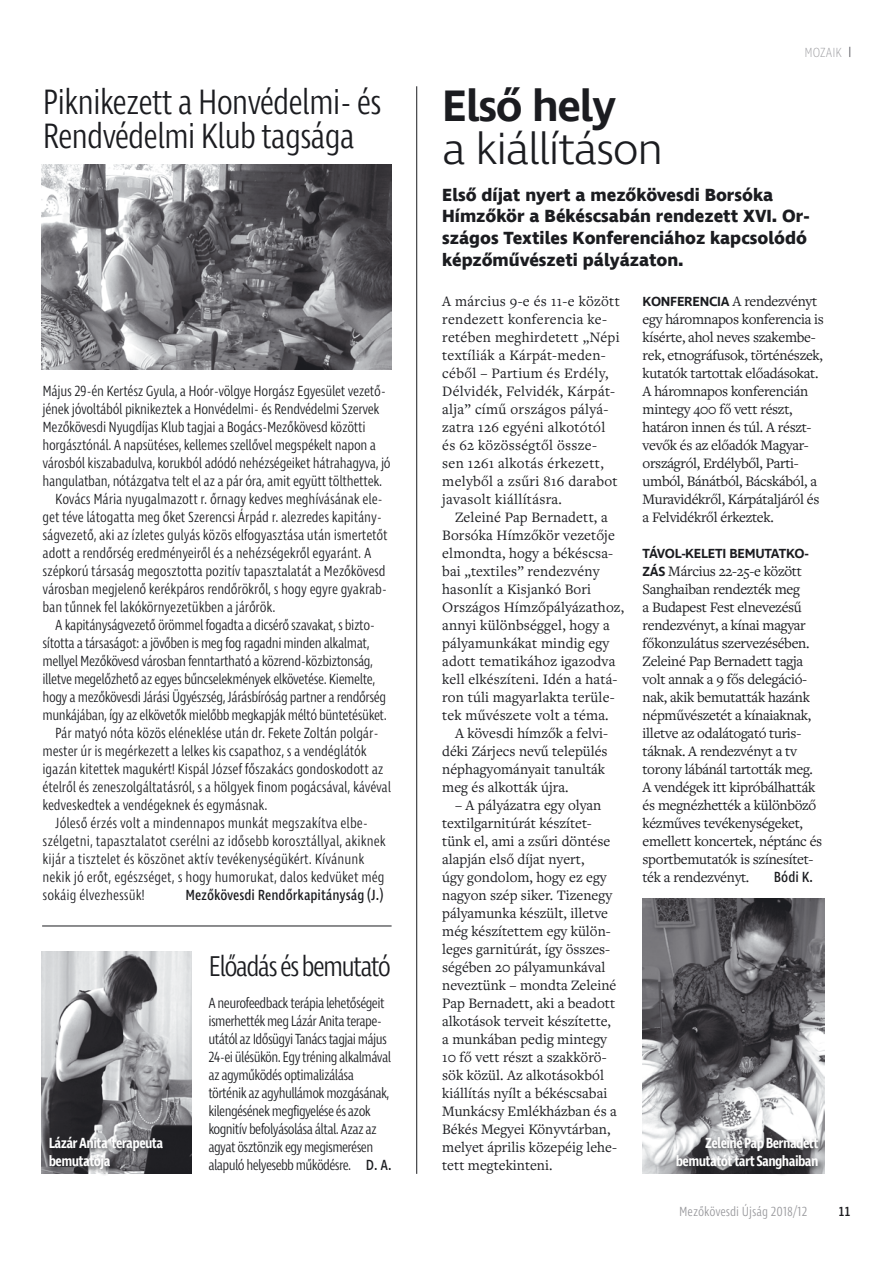
<style>
.page{position:relative;width:893px;height:1263px;background:#fff}
.page>*{position:absolute;margin:0;border:0;box-sizing:border-box;transform-origin:0 0}
.t1{font:300 45px "Ingra";letter-spacing:-.03em;color:#1b1c20}
.t2{font:600 45px "Ingra";letter-spacing:-.03em;color:#1b1c20}
.t3{font:300 36px/34.5px "Ingra Cd";letter-spacing:-.03em;color:#1b1c20}
.t4{font:300 29.25px "Ingra Cd";color:#1b1c20}
.t5{font:700 18px/21.6px "Ingra";color:#1b1c20}
.t6{font:300 15px "Ingra Cd";letter-spacing:-.02em;color:#1b1c20}
.t7{font:15px/18px "Freight Text Pro";color:#1b1c20}
.t8{font:15px/18px "Freight Text Pro";letter-spacing:-.02em;color:#1b1c20}
.t9{font:300 15px/18px "Ingra Cd";letter-spacing:-.04em;color:#1b1c20}
.t10{font:15px/18px "Freight Text Pro";letter-spacing:.02em;color:#1b1c20}
.t11{font:300 15px "Ingra Cd";color:#1b1c20}
.t12{font:600 15px/18px "Ingra Cd";letter-spacing:-.04em;color:#fff}
.t13{font:15px "Ingra Cd";color:#1b1c20}
.t14{font:300 13.5px "Ingra Cd";color:#98989c}
.t15{font:600 13.5px "Ingra";letter-spacing:-.02em;color:#1b1c20}
.t16{font:200 13.5px "Ingra Cd";color:#98989c}
.t17{font:500 13.5px "Ingra Cd";color:#1b1c20}
.s1{font-family:"Ingra";font-weight:600;font-size:13.5px}
</style>
<div class="page">
<img style="left:42px;top:164px;width:349px;height:205px">
<hr style="left:416px;top:86px;width:1px;height:1088px;background:#1b1c20">
<img style="left:642px;top:899px;width:183px;height:275px">
<hr style="left:42px;top:925px;width:350px;height:1px;background:#1b1c20">
<img style="left:42px;top:952px;width:149px;height:222px">
<div style="left:48px;top:1135px;width:122px;height:42px;background:#1b1c20;opacity:.75"></div>
<div style="left:675px;top:1135px;width:151px;height:41px;background:#1b1c20;opacity:.75"></div>
<p class="t16" style="left:804px;top:44px;width:39px">MOZAIK</p>
<h2 class="t3" style="left:43px;top:86px;width:341px">Piknikezett a Honvédelmi- és<br>Rendvédelmi Klub tagsága</h2>
<h1 class="t2" style="left:442px;top:77px;width:176px">Első hely</h1>
<h1 class="t1" style="left:442px;top:121px;width:222px">a kiállításon</h1>
<p class="t5" style="left:442px;top:185px;width:368px">Első díjat nyert a mezőkövesdi Borsóka Hímzőkör a Békéscsabán rendezett XVI. Or&shy;szágos Textiles Konferenciához kapcsolódó képzőművészeti pályázaton.</p>
<p class="t6" style="left:43px;top:382px;width:345px">Május 29-én Kertész Gyula, a Hoór-völgye Horgász Egyesület vezető-</p>
<p class="t6" style="left:43px;top:400px;width:339px">jének jóvoltából piknikeztek a Honvédelmi- és Rendvédelmi Szervek</p>
<p class="t6" style="left:43px;top:418px;width:325px">Mezőkövesdi Nyugdíjas Klub tagjai a Bogács-Mezőkövesd közötti</p>
<p class="t6" style="left:43px;top:436px;width:335px">horgásztónál. A napsütéses, kellemes szellővel megspékelt napon a</p>
<p class="t6" style="left:43px;top:454px;width:350px">városból kiszabadulva, korukból adódó nehézségeiket hátrahagyva, jó</p>
<p class="t6" style="left:43px;top:472px;width:341px">hangulatban, nótázgatva telt el az a pár óra, amit együtt tölthettek.</p>
<p class="t6" style="left:55px;top:490px;width:329px">Kovács Mária nyugalmazott r. őrnagy kedves meghívásának ele-</p>
<p class="t6" style="left:43px;top:508px;width:341px">get téve látogatta meg őket Szerencsi Árpád r. alezredes kapitány-</p>
<p class="t6" style="left:43px;top:526px;width:347px">ságvezető, aki az ízletes gulyás közös elfogyasztása után ismertetőt</p>
<p class="t6" style="left:43px;top:544px;width:330px">adott a rendőrség eredményeiről és a nehézségekről egyaránt. A</p>
<p class="t6" style="left:43px;top:562px;width:345px">szépkorú társaság megosztotta pozitív tapasztalatát a Mezőkövesd</p>
<p class="t6" style="left:43px;top:580px;width:346px">városban megjelenő kerékpáros rendőrökről, s hogy egyre gyakrab-</p>
<p class="t6" style="left:43px;top:598px;width:234px">ban tűnnek fel lakókörnyezetükben a járőrök.</p>
<p class="t6" style="left:55px;top:616px;width:321px">A kapitányságvezető örömmel fogadta a dicsérő szavakat, s bizto-</p>
<p class="t6" style="left:43px;top:634px;width:329px">sította a társaságot: a jövőben is meg fog ragadni minden alkalmat,</p>
<p class="t6" style="left:43px;top:652px;width:332px">mellyel Mezőkövesd városban fenntartható a közrend-közbiztonság,</p>
<p class="t6" style="left:43px;top:670px;width:334px">illetve megelőzhető az egyes bűncselekmények elkövetése. Kiemelte,</p>
<p class="t6" style="left:43px;top:688px;width:345px">hogy a mezőkövesdi Járási Ügyészség, Járásbíróság partner a rendőrség</p>
<p class="t6" style="left:43px;top:706px;width:346px">munkájában, így az elkövetők mielőbb megkapják méltó büntetésüket.</p>
<p class="t6" style="left:55px;top:724px;width:325px">Pár matyó nóta közös eléneklése után dr. Fekete Zoltán polgár-</p>
<p class="t6" style="left:43px;top:742px;width:326px">mester úr is megérkezett a lelkes kis csapathoz, s a vendéglátók</p>
<p class="t6" style="left:43px;top:760px;width:342px">igazán kitettek magukért! Kispál József főszakács gondoskodott az</p>
<p class="t6" style="left:43px;top:778px;width:350px">ételről és zeneszolgáltatásról, s a hölgyek finom pogácsával, kávéval</p>
<p class="t6" style="left:43px;top:796px;width:227px">kedveskedtek a vendégeknek és egymásnak.</p>
<p class="t11" style="left:55px;top:814px;width:314px">Jóleső érzés volt a mindennapos munkát megszakítva elbe-</p>
<p class="t11" style="left:43px;top:832px;width:345px">szélgetni, tapasztalatot cserélni az idősebb korosztállyal, akiknek</p>
<p class="t11" style="left:43px;top:850px;width:323px">kijár a tisztelet és köszönet aktív tevékenységükért. Kívánunk</p>
<p class="t11" style="left:43px;top:868px;width:344px">nekik jó erőt, egészséget, s hogy humorukat, dalos kedvüket még</p>
<p class="t6" style="left:43px;top:886px;width:103px">sokáig élvezhessük!</p>
<p class="t13" style="left:185px;top:886px;width:199px">Mezőkövesdi Rendőrkapitányság (J.)</p>
<p class="t12" style="left:49px;top:1135px;width:116px">Lázár Anita terapeuta bemutatója</p>
<h3 class="t4" style="left:208px;top:948px;width:184px">Előadás és bemutató</h3>
<p class="t9" style="left:208px;top:995px;width:184px">A neurofeedback terápia lehetőségeit ismerhették meg Lázár Anita terape&shy;utától az Idősügyi Tanács tagjai május 24-ei ülésükön. Egy tréning alkalmával az agyműködés optimalizálása történik az agyhullámok mozgásának, kilengésének megfigyelése és azok kognitív befolyásolása által. Azaz az agyat ösztönzik egy megismerésen alapuló helyesebb működésre.</p>
<p class="t13" style="left:366px;top:1156px;width:27px">D. A.</p>
<p class="t10" style="left:442px;top:292px;width:179px">A március 9-e és 11-e között rendezett konferencia ke&shy;retében meghirdetett „Népi textíliák a Kárpát-meden&shy;céből – Partium és Erdély,<br>Délvidék, Felvidék, Kárpát&shy;alja” című országos pályá&shy;zatra 126 egyéni alkotótól és 62 közösségtől össze&shy;sen 1261 alkotás érkezett, melyből a zsűri 816 darabot javasolt kiállításra.</p>
<p class="t7" style="left:442px;top:508px;width:183px;text-indent:13px">Zeleiné Pap Bernadett, a<br>Borsóka Hímzőkör vezetője elmondta, hogy a békéscsa&shy;bai „textiles” rendezvény hasonlít a Kisjankó Bori<br>Országos Hímzőpályázathoz, annyi különbséggel, hogy a pályamunkákat mindig egy adott tematikához igazodva kell elkészíteni. Idén a hatá&shy;ron túli magyarlakta terüle&shy;tek művészete volt a téma.</p>
<p class="t7" style="left:442px;top:724px;width:167px;text-indent:13px">A kövesdi hímzők a felvi&shy;déki Zárjecs nevű település néphagyományait tanulták meg és alkották újra.</p>
<p class="t7" style="left:442px;top:796px;width:176px;text-indent:13px">– A pályázatra egy olyan textilgarnitúrát készítet&shy;tünk el, ami a zsűri döntése alapján első díjat nyert,<br>úgy gondolom, hogy ez egy nagyon szép siker. Tizenegy pályamunka készült, illetve még készítettem egy külön&shy;leges garnitúrát, így összes&shy;ségében 20 pályamunkával neveztünk – mondta Zeleiné<br>Pap Bernadett, aki a beadott alkotások terveit készítette, a munkában pedig mintegy<br>10 fő vett részt a szakkörö&shy;sök közül. Az alkotásokból kiállítás nyílt a békéscsabai<br>Munkácsy Emlékházban és a<br>Békés Megyei Könyvtárban, melyet április közepéig lehe&shy;tett megtekinteni.</p>
<p class="t8" style="left:643px;top:292px;width:183px"><span class="s1">KONFERENCIA</span> A rendezvényt egy háromnapos konferencia is kísérte, ahol neves szakembe&shy;rek, etnográfusok, történészek, kutatók tartottak előadásokat.<br>A háromnapos konferencián mintegy 400 fő vett részt, határon innen és túl. A részt&shy;vevők és az előadók Magyar&shy;országról, Erdélyből, Parti&shy;umból, Bánátból, Bácskából, a<br>Muravidékről, Kárpátaljáról és a Felvidékről érkeztek.</p>
<p class="t15" style="left:643px;top:545px;width:167px">TÁVOL-KELETI BEMUTATKO-</p>
<p class="t8" style="left:643px;top:562px;width:181px"><span class="s1">ZÁS</span> Március 22-25-e között<br>Sanghaiban rendezték meg<br>a Budapest Fest elnevezésű rendezvényt, a kínai magyar főkonzulátus szervezésében.<br>Zeleiné Pap Bernadett tagja volt annak a 9 fős delegáció&shy;nak, akik bemutatták hazánk népművészetét a kínaiaknak, illetve az odalátogató turis&shy;táknak. A rendezvényt a tv torony lábánál tartották meg.<br>A vendégek itt kipróbálhatták és megnézhették a különböző kézműves tevékenységeket, emellett koncertek, néptánc és sportbemutatók is színesítet&shy;ték a rendezvényt.</p>
<p class="t13" style="left:774px;top:868px;width:41px">Bódi K.</p>
<p class="t12" style="left:676px;top:1134px;width:144px;text-align:right">Zeleiné Pap Bernadett bemutatót tart Sanghaiban</p>
<p class="t14" style="left:679px;top:1203px;width:130px">Mezőkövesdi Újság 2018/12</p>
<p class="t17" style="left:838px;top:1203px;width:13px">11</p>
</div>
